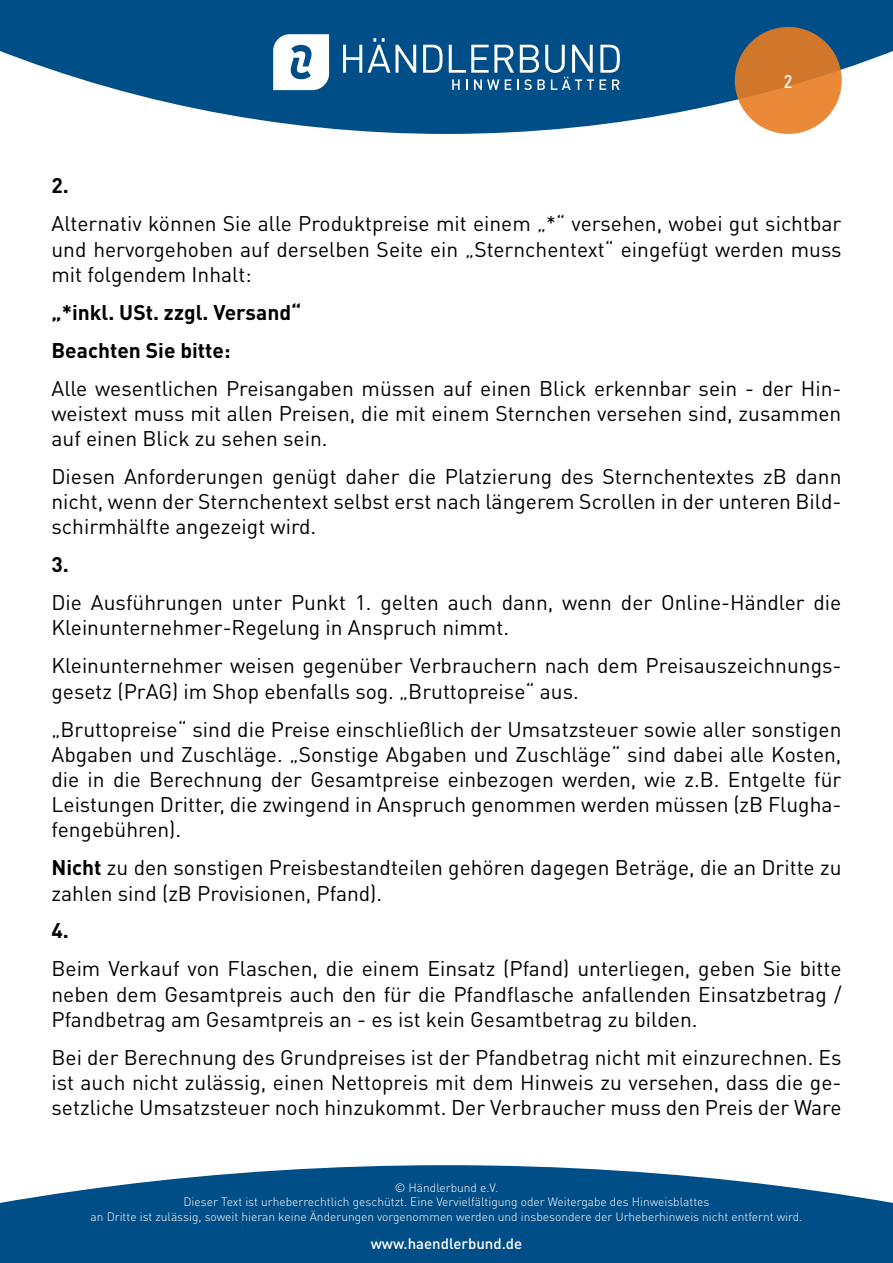
<style>
.page{position:relative;width:893px;height:1263px;background:#fff}
.page>*{position:absolute;margin:0;border:0;box-sizing:border-box;transform-origin:0 0}
.t1{font:21px/25.2px "DIN Pro";color:#000;text-align:justify}
.t2{font:700 21px/38px "DIN Pro";color:#000}
.t3{font:condensed 18px "Zurich BT";color:#fff}
.t4{font:500 15px "DIN Pro";color:#fff}
.t5{font:300 12px/14.4px "DIN Pro";color:#fff;text-align:center}
.s1{font-weight:700}
</style>
<div class="page">
<svg style="left:0;top:0;width:893px;height:134px;fill:#004e87"></svg>
<svg style="left:0;top:1165px;width:893px;height:98px;background:#216496"></svg>
<svg style="left:735px;top:27px;width:107px;height:107px;background:#da7f31"></svg>
<svg style="left:343px;top:38px;width:47px;height:35px"></svg>
<svg style="left:396px;top:45px;width:20px;height:28px"></svg>
<svg style="left:423px;top:45px;width:20px;height:28px"></svg>
<svg style="left:600px;top:45px;width:20px;height:28px"></svg>
<svg style="left:449px;top:45px;width:145px;height:45px"></svg>
<svg style="left:600px;top:79px;width:6px;height:11px"></svg>
<svg style="left:612px;top:79px;width:8px;height:11px"></svg>
<svg style="left:273px;top:34px;width:56px;height:56px"></svg>
<p class="t3" style="left:784px;top:71px;width:10px">2</p>
<p class="t2" style="left:52px;top:166px;width:19px">2.</p>
<p class="t1" style="left:52px;top:210px;width:791px">Alternativ können Sie alle Produktpreise mit einem „*“ versehen, wobei gut sichtbar und hervorgehoben auf derselben Seite ein „Sternchentext“ eingefügt werden muss mit folgendem Inhalt:</p>
<p class="t2" style="left:52px;top:292px;width:251px">„*inkl. USt. zzgl. Versand“<br>Beachten Sie bitte:</p>
<p class="t1" style="left:52px;top:374px;width:791px">Alle wesentlichen Preisangaben müssen auf einen Blick erkennbar sein - der Hin&shy;weistext muss mit allen Preisen, die mit einem Sternchen versehen sind, zusammen auf einen Blick zu sehen sein.</p>
<p class="t1" style="left:52px;top:463px;width:791px">Diesen Anforderungen genügt daher die Platzierung des Sternchentextes zB dann nicht, wenn der Sternchentext selbst erst nach längerem Scrollen in der unteren Bild&shy;schirmhälfte angezeigt wird.</p>
<p class="t2" style="left:52px;top:545px;width:19px">3.</p>
<p class="t1" style="left:52px;top:589px;width:791px">Die Ausführungen unter Punkt 1. gelten auch dann, wenn der Online-Händler die<br>Kleinunternehmer-Regelung in Anspruch nimmt.</p>
<p class="t1" style="left:52px;top:652px;width:791px">Kleinunternehmer weisen gegenüber Verbrauchern nach dem Preisauszeichnungs&shy;gesetz (PrAG) im Shop ebenfalls sog. „Bruttopreise“ aus.</p>
<p class="t1" style="left:52px;top:715px;width:791px">„Bruttopreise“ sind die Preise einschließlich der Umsatzsteuer sowie aller sonstigen Abgaben und Zuschläge. „Sonstige Abgaben und Zuschläge“ sind dabei alle Kosten, die in die Berechnung der Gesamtpreise einbezogen werden, wie z.B. Entgelte für Leistungen Dritter, die zwingend in Anspruch genommen werden müssen (zB Flugha&shy;fengebühren).</p>
<p class="t1" style="left:52px;top:854px;width:791px"><span class="s1">Nicht</span> zu den sonstigen Preisbestandteilen gehören dagegen Beträge, die an Dritte zu zahlen sind (zB Provisionen, Pfand).</p>
<p class="t2" style="left:52px;top:911px;width:19px">4.</p>
<p class="t1" style="left:52px;top:955px;width:791px">Beim Verkauf von Flaschen, die einem Einsatz (Pfand) unterliegen, geben Sie bitte neben dem Gesamtpreis auch den für die Pfandflasche anfallenden Einsatzbetrag / Pfandbetrag am Gesamtpreis an - es ist kein Gesamtbetrag zu bilden.</p>
<p class="t1" style="left:52px;top:1044px;width:791px">Bei der Berechnung des Grundpreises ist der Pfandbetrag nicht mit einzurechnen. Es ist auch nicht zulässig, einen Nettopreis mit dem Hinweis zu versehen, dass die ge&shy;setzliche Umsatzsteuer noch hinzukommt. Der Verbraucher muss den Preis der Ware</p>
<p class="t5" style="left:91px;top:1180px;width:713px">© Händlerbund e.V.<br>Dieser Text ist urheberrechtlich geschützt. Eine Vervielfältigung oder Weitergabe des Hinweisblattes<br>an Dritte ist zulässig, soweit hieran keine Änderungen vorgenommen werden und insbesondere der Urheberhinweis nicht entfernt wird.</p>
<p class="t4" style="left:371px;top:1233px;width:153px">www.haendlerbund.de</p>
</div>
